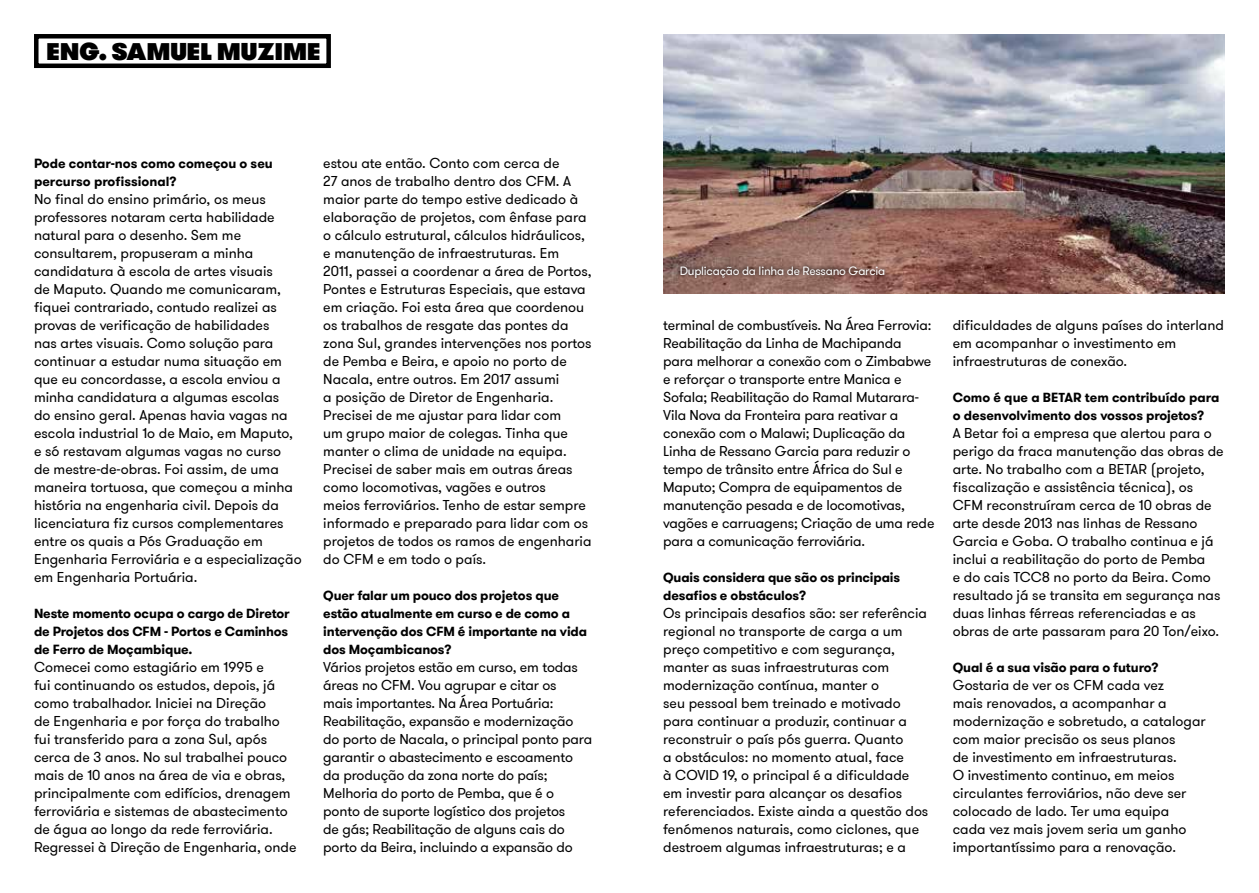
<style>
.page{position:relative;width:1259px;height:893px;background:#fff}
.page>*{position:absolute;margin:0;border:0;box-sizing:border-box;transform-origin:0 0}
.t1{font:800 24px "GT Walsheim Pro";letter-spacing:-.01em;color:#000}
.t2{font:14.25px/18px "GT Walsheim Pro";color:#000}
.t3{font:700 13.2px/18px "GT Walsheim Pro";letter-spacing:-.01em;color:#000}
.t4{font:12px "GT Walsheim Pro";letter-spacing:-.02em;color:#fff}
</style>
<div class="page">
<div style="left:34px;top:34px;width:297px;height:34px;border:4px solid #000"></div>
<img style="left:663px;top:34px;width:562px;height:260px">
<svg style="left:676px;top:262px;width:213px;height:20px;background:#815f56"></svg>
<h1 class="t1" style="left:46px;top:34px;width:276px">ENG. SAMUEL MUZIME</h1>
<p class="t3" style="left:34px;top:154px;width:240px">Pode contar-nos como começou o seu percurso profissional?</p>
<p class="t2" style="left:34px;top:190px;width:269px">No final do ensino primário, os meus professores notaram certa habilidade natural para o desenho. Sem me consultarem, propuseram a minha candidatura à escola de artes visuais<br>de Maputo. Quando me comunicaram, fiquei contrariado, contudo realizei as provas de verificação de habilidades<br>nas artes visuais. Como solução para continuar a estudar numa situação em que eu concordasse, a escola enviou a minha candidatura a algumas escolas<br>do ensino geral. Apenas havia vagas na escola industrial 1º de Maio, em Maputo, e só restavam algumas vagas no curso<br>de mestre-de-obras. Foi assim, de uma maneira tortuosa, que começou a minha história na engenharia civil. Depois da licenciatura fiz cursos complementares entre os quais a Pós Graduação em Engenharia Ferroviária e a especialização em Engenharia Portuária.</p>
<p class="t3" style="left:34px;top:604px;width:257px;text-align:justify">Neste momento ocupa o cargo de Diretor de Projetos dos CFM - Portos e Caminhos de Ferro de Moçambique.</p>
<p class="t2" style="left:34px;top:658px;width:264px">Comecei como estagiário em 1995 e<br>fui continuando os estudos, depois, já como trabalhador. Iniciei na Direção<br>de Engenharia e por força do trabalho fui transferido para a zona Sul, após cerca de 3 anos. No sul trabalhei pouco mais de 10 anos na área de via e obras, principalmente com edifícios, drenagem ferroviária e sistemas de abastecimento de água ao longo da rede ferroviária.<br>Regressei à Direção de Engenharia, onde</p>
<p class="t2" style="left:323px;top:154px;width:270px">estou ate então. Conto com cerca de<br>27 anos de trabalho dentro dos CFM. A maior parte do tempo estive dedicado à elaboração de projetos, com ênfase para o cálculo estrutural, cálculos hidráulicos, e manutenção de infraestruturas. Em 2011, passei a coordenar a área de Portos, Pontes e Estruturas Especiais, que estava em criação. Foi esta área que coordenou os trabalhos de resgate das pontes da zona Sul, grandes intervenções nos portos de Pemba e Beira, e apoio no porto de Nacala, entre outros. Em 2017 assumi<br>a posição de Diretor de Engenharia.<br>Precisei de me ajustar para lidar com<br>um grupo maior de colegas. Tinha que manter o clima de unidade na equipa.<br>Precisei de saber mais em outras áreas como locomotivas, vagões e outros<br>meios ferroviários. Tenho de estar sempre informado e preparado para lidar com os projetos de todos os ramos de engenharia do CFM e em todo o país.</p>
<p class="t3" style="left:323px;top:586px;width:265px">Quer falar um pouco dos projetos que estão atualmente em curso e de como a intervenção dos CFM é importante na vida dos Moçambicanos?</p>
<p class="t2" style="left:323px;top:658px;width:270px">Vários projetos estão em curso, em todas áreas no CFM. Vou agrupar e citar os<br>mais importantes. Na Área Portuária:<br>Reabilitação, expansão e modernização do porto de Nacala, o principal ponto para garantir o abastecimento e escoamento da produção da zona norte do país; Melhoria do porto de Pemba, que é o ponto de suporte logístico dos projetos<br>de gás; Reabilitação de alguns cais do porto da Beira, incluindo a expansão do</p>
<p class="t4" style="left:679px;top:263px;width:207px">Duplicação da linha de Ressano Garcia</p>
<p class="t2" style="left:663px;top:316px;width:273px">terminal de combustíveis. Na Área Ferrovia:<br>Reabilitação da Linha de Machipanda para melhorar a conexão com o Zimbabwe e reforçar o transporte entre Manica e Sofala; Reabilitação do Ramal Mutarara-Vila Nova da Fronteira para reativar a conexão com o Malawi; Duplicação da Linha de Ressano Garcia para reduzir o tempo de trânsito entre África do Sul e Maputo; Compra de equipamentos de manutenção pesada e de locomotivas, vagões e carruagens; Criação de uma rede para a comunicação ferroviária.</p>
<p class="t3" style="left:663px;top:568px;width:238px">Quais considera que são os principais desafios e obstáculos?</p>
<p class="t2" style="left:663px;top:604px;width:267px">Os principais desafios são: ser referência regional no transporte de carga a um preço competitivo e com segurança, manter as suas infraestruturas com modernização contínua, manter o<br>seu pessoal bem treinado e motivado para continuar a produzir, continuar a reconstruir o país pós guerra. Quanto<br>a obstáculos: no momento atual, face<br>à COVID 19, o principal é a dificuldade em investir para alcançar os desafios referenciados. Existe ainda a questão dos fenómenos naturais, como ciclones, que destroem algumas infraestruturas; e a</p>
<p class="t2" style="left:952px;top:316px;width:273px">dificuldades de alguns países do interland em acompanhar o investimento em infraestruturas de conexão.</p>
<p class="t3" style="left:952px;top:388px;width:268px">Como é que a BETAR tem contribuído para o desenvolvimento dos vossos projetos?</p>
<p class="t2" style="left:952px;top:424px;width:272px">A Betar foi a empresa que alertou para o perigo da fraca manutenção das obras de arte. No trabalho com a BETAR (projeto, fiscalização e assistência técnica), os CFM reconstruíram cerca de 10 obras de arte desde 2013 nas linhas de Ressano Garcia e Goba. O trabalho continua e já inclui a reabilitação do porto de Pemba<br>e do cais TCC8 no porto da Beira. Como resultado já se transita em segurança nas duas linhas férreas referenciadas e as obras de arte passaram para 20 Ton/eixo.</p>
<p class="t3" style="left:952px;top:658px;width:207px">Qual é a sua visão para o futuro?</p>
<p class="t2" style="left:952px;top:676px;width:254px">Gostaria de ver os CFM cada vez<br>mais renovados, a acompanhar a modernização e sobretudo, a catalogar com maior precisão os seus planos<br>de investimento em infraestruturas.<br>O investimento continuo, em meios circulantes ferroviários, não deve ser colocado de lado. Ter uma equipa cada vez mais jovem seria um ganho importantíssimo para a renovação.</p>
</div>
